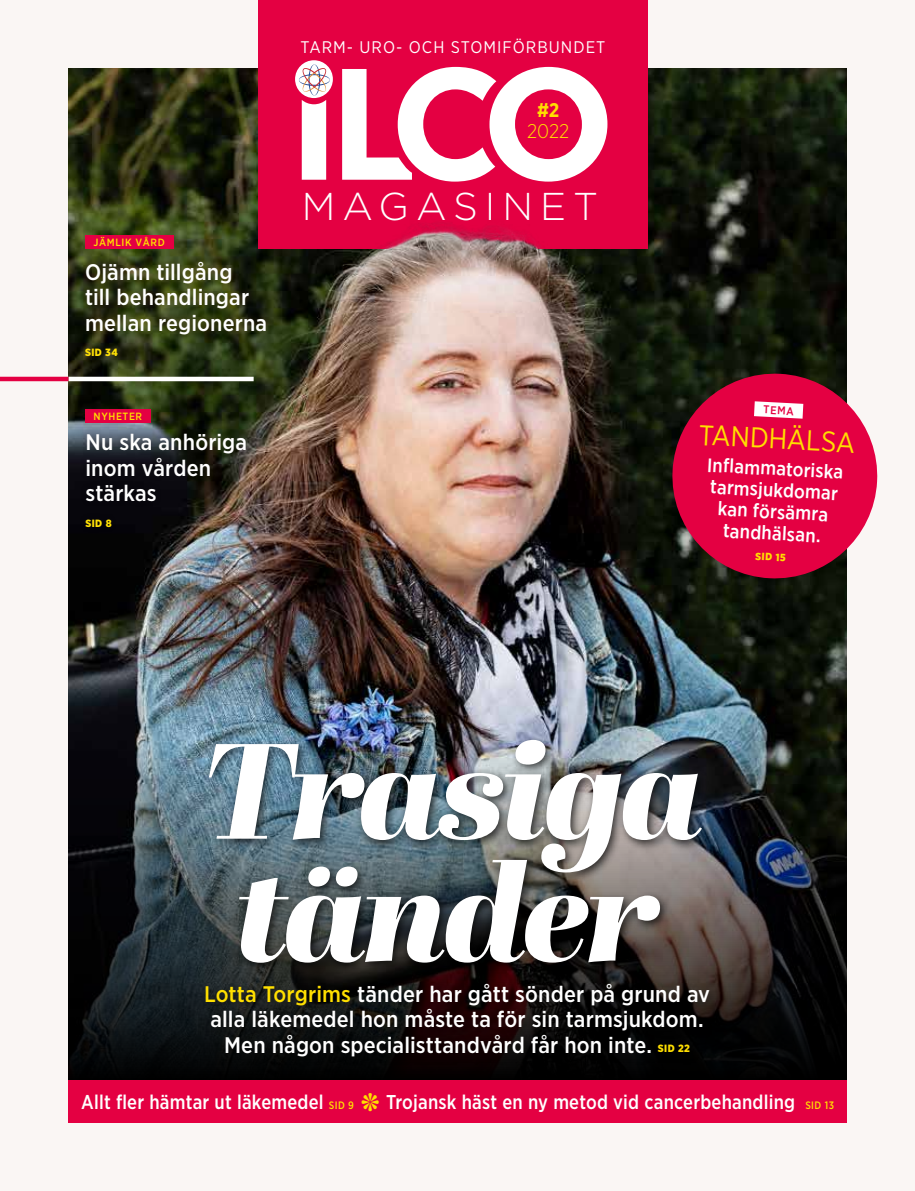
<style>
.page{position:relative;width:915px;height:1191px;background:#fff}
.page>*{position:absolute;margin:0;border:0;box-sizing:border-box;transform-origin:0 0}
.t1{font:italic 135.15px/122.6px "Abril Fatface";letter-spacing:-.03em;color:#fff}
.t2{font:300 38.7px "Gotham";letter-spacing:.18em;color:#fff}
.t3{font:28.5px "Gotham Narrow";color:#ffdf00}
.t4{font:28.5px "Gotham";letter-spacing:.15em;color:#fff}
.t5{font:500 22.5px/25.5px "Gotham Narrow";letter-spacing:.005em;color:#fff}
.t6{font:500 19.95px "Gotham Narrow";letter-spacing:.01em;color:#fff;scale:.94 1}
.t7{font:300 19.8px "Gotham Narrow";color:#ffdf00}
.t8{font:700 19.8px "Gotham Narrow";color:#ffdf00}
.t9{font:500 19.5px/21.6px "Gotham Narrow";color:#fff;text-align:center}
.t10{font:16.8px "Gotham Narrow";letter-spacing:.06em;color:#fff}
.t11{font:500 11.25px "Gotham Narrow";color:#e40042}
.t12{font:500 10.5px "Gotham Narrow";letter-spacing:.06em;color:#ffdf00}
.t13{font:900 10.5px "Gotham Narrow";letter-spacing:.04em;color:#ffe106}
.t14{font:900 10.5px "Gotham Narrow";color:#ffdf00}
.s1{color:#ffdf00}
.s2{font-weight:900;font-size:10.5px;color:#ffdf00}
.s3{font-size:10.8px;color:#ffdf00}
</style>
<div class="page">
<div style="left:0;top:0;width:914px;height:1191px;background:#faf6f4"></div>
<img style="left:68px;top:68px;width:778px;height:414px">
<img style="left:68px;top:482px;width:778px;height:598px">
<svg style="left:669px;top:371px;width:209px;height:210px;background:#c21847"></svg>
<svg style="left:753px;top:401px;width:50px;height:18px"></svg>
<div style="left:204px;top:735px;width:508px;height:239px;background:#000;opacity:.75"></div>
<div style="left:200px;top:978px;width:520px;height:89px;background:#000;opacity:.5"></div>
<div style="left:68px;top:1080px;width:778px;height:43px;background:#e40042"></div>
<hr style="left:68px;top:377px;width:185px;height:4px;background:#fff">
<hr style="left:0;top:377px;width:68px;height:4px;background:#e40042">
<div style="left:79px;top:255px;width:193px;height:108px;background:#915d26;opacity:.35"></div>
<div style="left:79px;top:427px;width:174px;height:107px;background:#000;opacity:.25"></div>
<div style="left:258px;top:0;width:389px;height:249px;background:#e40042"></div>
<svg style="left:342px;top:67px;width:244px;height:12px"></svg>
<div style="left:295px;top:60px;width:38px;height:38px;background:#fff;border-radius:50%"></div>
<svg style="left:299px;top:65px;width:31px;height:14px"></svg>
<img style="left:221px;top:79px;width:459px;height:234px">
<div style="left:85px;top:235px;width:88px;height:14px;background:#e40042"></div>
<div style="left:85px;top:409px;width:66px;height:14px;background:#e40042"></div>
<p class="t10" style="left:300px;top:38px;width:306px">TARM- URO- OCH STOMIFÖRBUNDET</p>
<p class="t8" style="left:537px;top:99px;width:24px">#2</p>
<p class="t7" style="left:527px;top:119px;width:44px">2022</p>
<p class="t12" style="left:94px;top:236px;width:73px">JÄMLIK VÅRD</p>
<p class="t5" style="left:85px;top:259px;width:183px">Ojämn tillgång<br>till behandlingar mellan regionerna</p>
<p class="t13" style="left:85px;top:346px;width:34px">SID 34</p>
<p class="t12" style="left:94px;top:410px;width:50px">NYHETER</p>
<p class="t5" style="left:85px;top:429px;width:163px">Nu ska anhöriga inom vården stärkas</p>
<p class="t13" style="left:85px;top:516px;width:28px">SID 8</p>
<h2 class="t2" style="left:302px;top:185px;width:297px">MAGASINET</h2>
<p class="t4" style="left:344px;top:189px;width:212px">MAGASINET</p>
<p class="t11" style="left:763px;top:403px;width:32px;rotate:3deg">TEMA</p>
<p class="t3" style="left:699px;top:419px;width:158px;rotate:3deg">TANDHÄLSA</p>
<p class="t9" style="left:707px;top:454px;width:138px;rotate:3deg">Infl ammatoriska tarmsjukdomar kan försämra tandhälsan.</p>
<p class="t14" style="left:755px;top:549px;width:32px;rotate:3deg">SID 15</p>
<h1 class="t1" style="left:202px;top:724px;width:502px">Trasiga tänder</h1>
<p class="t5" style="left:204px;top:981px;width:507px;text-align:center"><span class="s1">Lotta Torgrims</span> tänder har gått sönder på grund av alla läkemedel hon måste ta för sin tarmsjukdom.<br>Men någon specialisttandvård får hon inte. <span class="s2">SID 22</span></p>
<p class="t6" style="left:81px;top:1090px;width:291px">Allt fler hämtar ut läkemedel <span class="s3">SID 9</span></p>
<p class="t6" style="left:386px;top:1090px;width:478px">Trojansk häst en ny metod vid cancerbehandling <span class="s3">SID 13</span></p>
</div>
